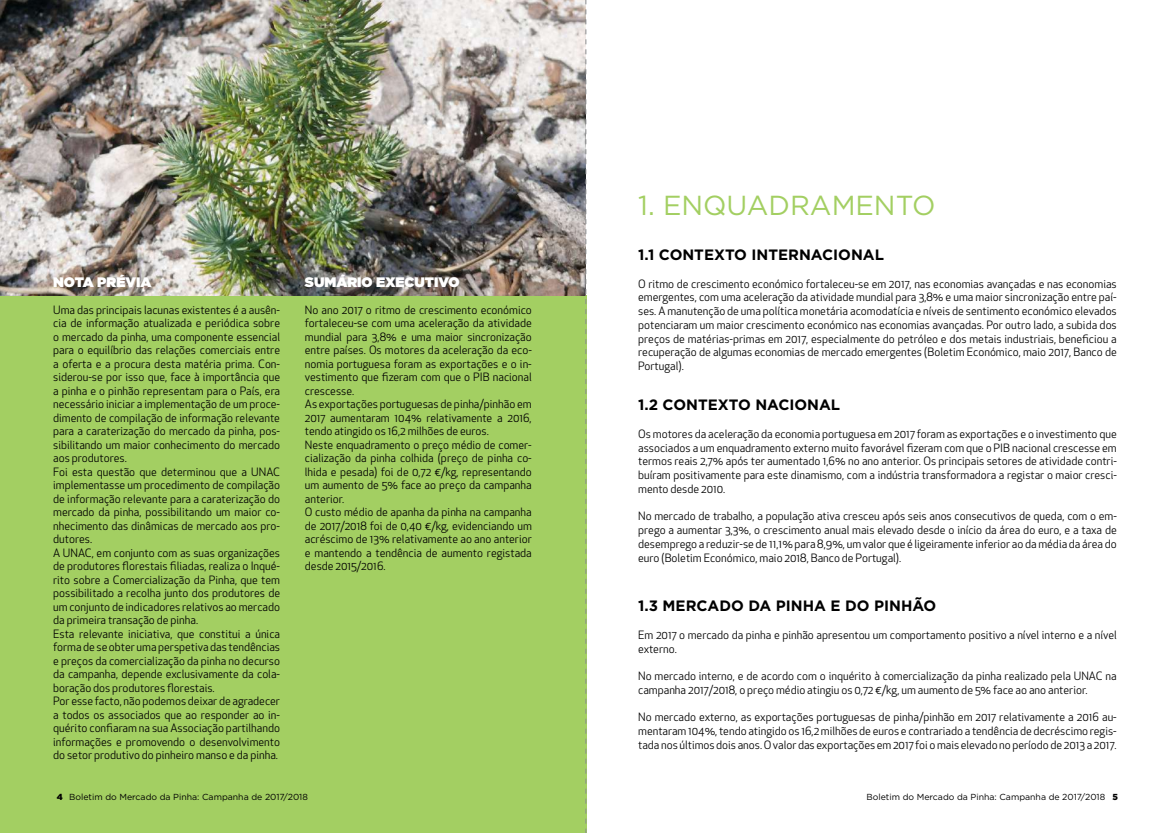
<style>
.page{position:relative;width:1170px;height:833px;background:#fff}
.page>*{position:absolute;margin:0;border:0;box-sizing:border-box;transform-origin:0 0}
.t1{font:27.5px "Gotham";color:#a3cf62}
.t2{font:700 15px "Gotham";color:#000}
.t3{font:900 13.75px "Gotham";color:#fff}
.t4{font:11.25px/13.5px "Apex New";color:#000;text-align:justify}
.t5{font:8.75px "Gotham";color:#000}
.s1{font-weight:900}
</style>
<div class="page">
<div style="left:0;top:296px;width:586px;height:537px;background:#a3cf62"></div>
<img style="left:0;top:0;width:585px;height:296px">
<svg style="left:585px;top:0;width:1px;height:833px"></svg>
<p class="t3" style="left:53px;top:272px;width:100px">NOTA PRÉVIA</p>
<p class="t4" style="left:53px;top:303px;width:228px;text-align:left">Uma das principais lacunas existentes é a ausên&shy;cia de informação atualizada e periódica sobre o mercado da pinha, uma componente essencial para o equilíbrio das relações comerciais entre a oferta e a procura desta matéria prima. Con&shy;siderou-se por isso que, face à importância que a pinha e o pinhão representam para o País, era necessário iniciar a implementação de um proce&shy;dimento de compilação de informação relevante para a caraterização do mercado da pinha, pos&shy;sibilitando um maior conhecimento do mercado aos produtores.<br>Foi esta questão que determinou que a UNAC implementasse um procedimento de compilação de informação relevante para a caraterização do mercado da pinha, possibilitando um maior co&shy;nhecimento das dinâmicas de mercado aos pro&shy;dutores.<br>A UNAC, em conjunto com as suas organizações de produtores florestais filiadas, realiza o Inqué&shy;rito sobre a Comercialização da Pinha, que tem possibilitado a recolha junto dos produtores de um conjunto de indicadores relativos ao mercado da primeira transação de pinha.<br>Esta relevante iniciativa, que constitui a única forma de se obter uma perspetiva das tendências e preços da comercialização da pinha no decurso da campanha, depende exclusivamente da cola&shy;boração dos produtores florestais.<br>Por esse facto, não podemos deixar de agradecer a todos os associados que ao responder ao in&shy;quérito confiaram na sua Associação partilhando informações e promovendo o desenvolvimento do setor produtivo do pinheiro manso e da pinha.</p>
<p class="t3" style="left:305px;top:272px;width:156px">SUMÁRIO EXECUTIVO</p>
<p class="t4" style="left:305px;top:303px;width:228px;text-align:left">No ano 2017 o ritmo de crescimento económico fortaleceu-se com uma aceleração da atividade mundial para 3,8% e uma maior sincronização entre países. Os motores da aceleração da eco&shy;nomia portuguesa foram as exportações e o in&shy;vestimento que fizeram com que o PIB nacional crescesse.<br>As exportações portuguesas de pinha/pinhão em 2017 aumentaram 104% relativamente a 2016, tendo atingido os 16,2 milhões de euros.<br>Neste enquadramento o preço médio de comer&shy;cialização da pinha colhida (preço de pinha co&shy;lhida e pesada) foi de 0,72 €/kg, representando um aumento de 5% face ao preço da campanha anterior.<br>O custo médio de apanha da pinha na campanha de 2017/2018 foi de 0,40 €/kg, evidenciando um acréscimo de 13% relativamente ao ano anterior e mantendo a tendência de aumento registada desde 2015/2016.</p>
<p class="t5" style="left:57px;top:791px;width:253px"><span class="s1">4</span> Boletim do Mercado da Pinha: Campanha de 2017/2018</p>
<h1 class="t1" style="left:638px;top:188px;width:299px">1. ENQUADRAMENTO</h1>
<h2 class="t2" style="left:638px;top:245px;width:247px">1.1 CONTEXTO INTERNACIONAL</h2>
<p class="t4" style="left:638px;top:277px;width:480px">O ritmo de crescimento económico fortaleceu-se em 2017, nas economias avançadas e nas economias emergentes, com uma aceleração da atividade mundial para 3,8% e uma maior sincronização entre paí&shy;ses. A manutenção de uma política monetária acomodatícia e níveis de sentimento económico elevados potenciaram um maior crescimento económico nas economias avançadas. Por outro lado, a subida dos preços de matérias-primas em 2017, especialmente do petróleo e dos metais industriais, beneficiou a recuperação de algumas economias de mercado emergentes (Boletim Económico, maio 2017, Banco de Portugal).</p>
<h2 class="t2" style="left:638px;top:395px;width:203px">1.2 CONTEXTO NACIONAL</h2>
<p class="t4" style="left:638px;top:427px;width:480px">Os motores da aceleração da economia portuguesa em 2017 foram as exportações e o investimento que associados a um enquadramento externo muito favorável fizeram com que o PIB nacional crescesse em termos reais 2,7% após ter aumentado 1,6% no ano anterior. Os principais setores de atividade contri&shy;buíram positivamente para este dinamismo, com a indústria transformadora a registar o maior cresci&shy;mento desde 2010.</p>
<p class="t4" style="left:638px;top:509px;width:480px">No mercado de trabalho, a população ativa cresceu após seis anos consecutivos de queda, com o em&shy;prego a aumentar 3,3%, o crescimento anual mais elevado desde o início da área do euro, e a taxa de desemprego a reduzir-se de 11,1% para 8,9%, um valor que é ligeiramente inferior ao da média da área do euro (Boletim Económico, maio 2018, Banco de Portugal).</p>
<h2 class="t2" style="left:638px;top:596px;width:300px">1.3 MERCADO DA PINHA E DO PINHÃO</h2>
<p class="t4" style="left:638px;top:628px;width:480px">Em 2017 o mercado da pinha e pinhão apresentou um comportamento positivo a nível interno e a nível externo.</p>
<p class="t4" style="left:638px;top:669px;width:480px">No mercado interno, e de acordo com o inquérito à comercialização da pinha realizado pela UNAC na campanha 2017/2018, o preço médio atingiu os 0,72 €/kg, um aumento de 5% face ao ano anterior.</p>
<p class="t4" style="left:638px;top:710px;width:480px">No mercado externo, as exportações portuguesas de pinha/pinhão em 2017 relativamente a 2016 au&shy;mentaram 104%, tendo atingido os 16,2 milhões de euros e contrariado a tendência de decréscimo regis&shy;tada nos últimos dois anos. O valor das exportações em 2017 foi o mais elevado no período de 2013 a 2017.</p>
<p class="t5" style="left:866px;top:791px;width:253px">Boletim do Mercado da Pinha: Campanha de 2017/2018 <span class="s1">5</span></p>
</div>
